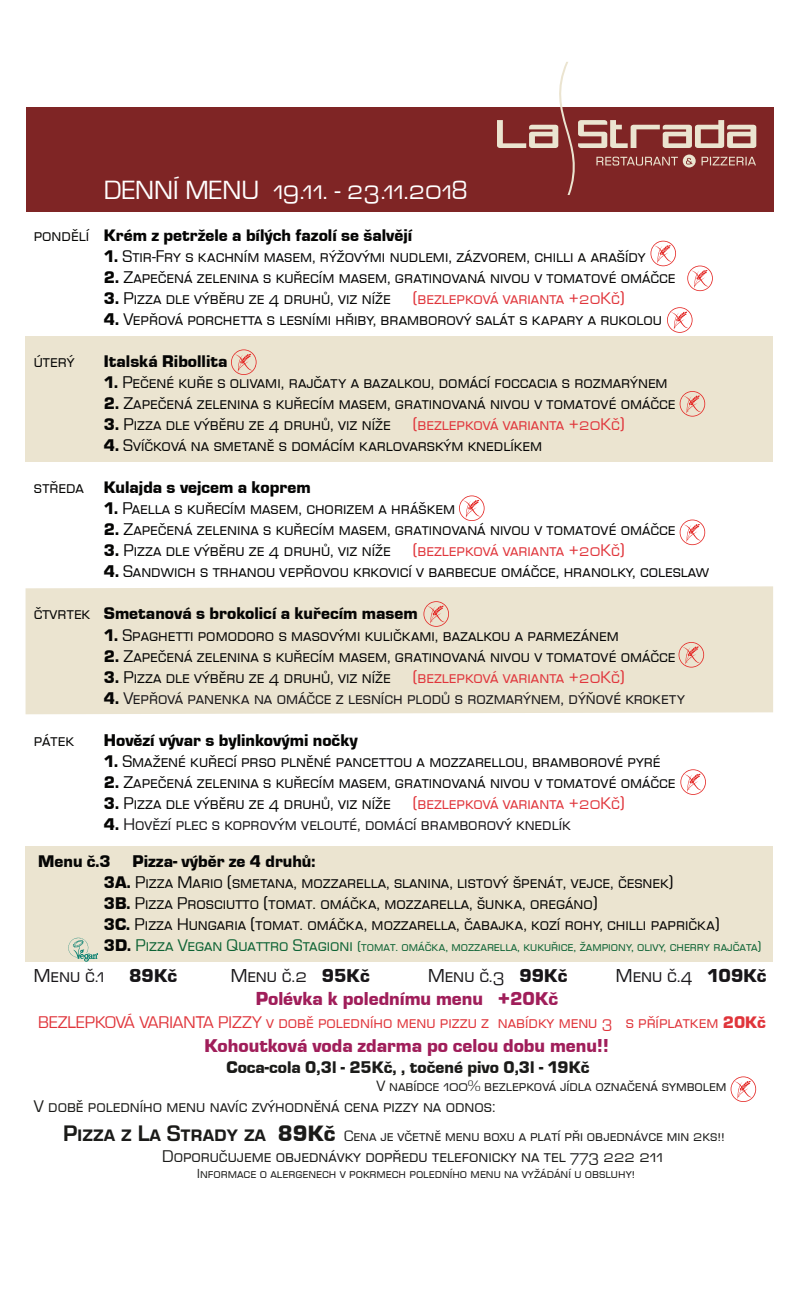
<style>
.page{position:relative;width:791px;height:1289px;background:#fff}
.page>*{position:absolute;margin:0;border:0;box-sizing:border-box;transform-origin:0 0}
.t1{font:27.3px "Eurostile SCTEE";color:#fff}
.t2{font:19.5px "Eurostile TEE Blac";color:#a01e5a}
.t3{font:19.5px "Eurostile SCTEE";color:#181619}
.t4{font:19.5px "Eurostile TEE Blac";color:#181619}
.t5{font:17.55px/21px "Eurostile SCTEE";color:#050504}
.t6{font:17.55px "Eurostile TEE Blac";color:#050504}
.t7{font:17.55px "Eurostile SCTEE";color:#181619}
.t8{font:17.55px "Eurostile SCTEE";color:#1b1b19}
.t9{font:17.55px "Eurostile SCTEE";color:#e0353b}
.t10{font:17.55px "Eurostile TEE Blac";color:#1b1b19}
.t11{font:15.6px "Eurostile SCTEE";color:#1b1b19}
.t12{font:13.65px "Eurostile SCTEE";color:#0d6334}
.t13{font:13.65px "Eurostile SCTEE";color:#1b1b19}
.s1{font-family:"Eurostile SCTEE"}
.s2{font-family:"Eurostile TEE Blac"}
.s3{color:#e0353b}
.s4{font-family:"Eurostile TEE Blac";color:#050504}
.s5{font-family:"Eurostile TEE Blac";font-size:17.55px;color:#050504}
.s6{font-size:17.55px}
.s7{font-family:"Eurostile SCTOT";font-weight:700;font-size:23.4px}
.s8{font-family:"Eurostile TEE Blac";font-size:23.4px}
</style>
<div class="page">
<div style="left:26px;top:846px;width:747px;height:115px;background:#ebe4d0"></div>
<div style="left:26px;top:586px;width:747px;height:128px;background:#ebe4d0"></div>
<div style="left:26px;top:107px;width:748px;height:105px;background:#7f2525"></div>
<div style="left:26px;top:336px;width:747px;height:125px;background:#ebe4d0"></div>
<svg style="left:497px;top:62px;width:259px;height:133px"></svg>
<svg style="left:667px;top:307px;width:25px;height:26px"></svg>
<svg style="left:423px;top:601px;width:26px;height:25px"></svg>
<svg style="left:231px;top:349px;width:26px;height:26px"></svg>
<svg style="left:730px;top:1076px;width:26px;height:25px"></svg>
<svg style="left:680px;top:519px;width:25px;height:26px"></svg>
<svg style="left:459px;top:495px;width:25px;height:26px"></svg>
<svg style="left:650px;top:241px;width:26px;height:25px"></svg>
<svg style="left:687px;top:265px;width:26px;height:26px"></svg>
<svg style="left:678px;top:642px;width:26px;height:25px"></svg>
<svg style="left:680px;top:391px;width:25px;height:25px"></svg>
<svg style="left:680px;top:769px;width:26px;height:25px"></svg>
<svg style="left:68px;top:937px;width:30px;height:24px"></svg>
<h1 class="t1" style="left:104px;top:175px;width:366px">DENNÍ MENU 19.11. - 23.11.2018</h1>
<p class="t6" style="left:34px;top:225px;width:380px"><span class="s1">pondělí</span> Krém z petržele a bílých fazolí se šalvějí</p>
<p class="t5" style="left:104px;top:246px;width:543px"><span class="s2">1.</span> Stir-Fry s kachním masem, rýžovými nudlemi, zázvorem, chilli a arašídy</p>
<p class="t5" style="left:104px;top:267px;width:573px"><span class="s2">2.</span> Zapečená zelenina s kuřecím masem, gratinovaná nivou v tomatové omáčce</p>
<p class="t5" style="left:104px;top:288px;width:288px"><span class="s2">3.</span> Pizza dle výběru ze 4 druhů, viz níže</p>
<p class="t9" style="left:413px;top:289px;width:213px">(bezlepková varianta +20Kč)</p>
<p class="t5" style="left:104px;top:309px;width:559px"><span class="s2">4.</span> Vepřová porchetta s lesními hřiby, bramborový salát s kapary a rukolou</p>
<p class="t5" style="left:34px;top:351px;width:42px">úterý</p>
<p class="t6" style="left:104px;top:352px;width:125px">Italská Ribollita</p>
<p class="t5" style="left:104px;top:372px;width:565px"><span class="s2">1.</span> Pečené kuře s olivami, rajčaty a bazalkou, domácí foccacia s rozmarýnem</p>
<p class="t5" style="left:104px;top:393px;width:573px"><span class="s2">2.</span> Zapečená zelenina s kuřecím masem, gratinovaná nivou v tomatové omáčce</p>
<p class="t5" style="left:104px;top:414px;width:522px"><span class="s2">3.</span> Pizza dle výběru ze 4 druhů, viz níže <span class="s3">(bezlepková varianta +20Kč)</span></p>
<p class="t5" style="left:104px;top:435px;width:440px"><span class="s2">4.</span> Svíčková na smetaně s domácím karlovarským knedlíkem</p>
<p class="t6" style="left:34px;top:478px;width:278px"><span class="s1">středa</span> Kulajda s vejcem a koprem</p>
<p class="t5" style="left:104px;top:498px;width:353px"><span class="s2">1.</span> Paella s kuřecím masem, chorizem a hráškem</p>
<p class="t5" style="left:104px;top:519px;width:573px"><span class="s2">2.</span> Zapečená zelenina s kuřecím masem, gratinovaná nivou v tomatové omáčce</p>
<p class="t5" style="left:104px;top:540px;width:522px"><span class="s2">3.</span> Pizza dle výběru ze 4 druhů, viz níže <span class="s3">(bezlepková varianta +20Kč)</span></p>
<p class="t5" style="left:104px;top:561px;width:607px"><span class="s2">4.</span> Sandwich s trhanou vepřovou krkovicí v barbecue omáčce, hranolky, coleslaw</p>
<p class="t6" style="left:34px;top:604px;width:385px"><span class="s1">čtvrtek</span> Smetanová s brokolicí a kuřecím masem</p>
<p class="t5" style="left:104px;top:624px;width:516px"><span class="s2">1.</span> Spaghetti pomodoro s masovými kuličkami, bazalkou a parmezánem</p>
<p class="t5" style="left:104px;top:645px;width:573px"><span class="s2">2.</span> Zapečená zelenina s kuřecím masem, gratinovaná nivou v tomatové omáčce</p>
<p class="t5" style="left:104px;top:666px;width:522px"><span class="s2">3.</span> Pizza dle výběru ze 4 druhů, viz níže <span class="s3">(bezlepková varianta +20Kč)</span></p>
<p class="t7" style="left:104px;top:688px;width:582px"><span class="s4">4.</span> Vepřová panenka na omáčce z lesních plodů s rozmarýnem, dýňové krokety</p>
<p class="t5" style="left:34px;top:729px;width:42px">pátek</p>
<p class="t6" style="left:104px;top:730px;width:255px">Hovězí vývar s bylinkovými nočky</p>
<p class="t5" style="left:104px;top:750px;width:558px"><span class="s2">1.</span> Smažené kuřecí prso plněné pancettou a mozzarellou, bramborové pyré</p>
<p class="t5" style="left:104px;top:771px;width:573px"><span class="s2">2.</span> Zapečená zelenina s kuřecím masem, gratinovaná nivou v tomatové omáčce</p>
<p class="t5" style="left:104px;top:792px;width:522px"><span class="s2">3.</span> Pizza dle výběru ze 4 druhů, viz níže <span class="s3">(bezlepková varianta +20Kč)</span></p>
<p class="t7" style="left:104px;top:814px;width:468px"><span class="s4">4.</span> Hovězí plec s koprovým velouté, domácí bramborový knedlík</p>
<p class="t6" style="left:38px;top:851px;width:74px">Menu č.3</p>
<p class="t6" style="left:133px;top:851px;width:184px">Pizza- výběr ze 4 druhů:</p>
<p class="t5" style="left:104px;top:872px;width:617px"><span class="s2">3A.</span> Pizza Mario (smetana, mozzarella, slanina, listový špenát, vejce, česnek)<br><span class="s2">3B.</span> Pizza Prosciutto (tomat. omáčka, mozzarella, šunka, oregáno)<br><span class="s2">3C.</span> Pizza Hungaria (tomat. omáčka, mozzarella, čabajka, kozí rohy, chilli paprička)</p>
<p class="t12" style="left:104px;top:939px;width:659px"><span class="s5">3D.</span> <span class="s6">Pizza Vegan Quattro Stagioni</span> (tomat. omáčka, mozzarella, kukuřice, žampiony, olivy, cherry rajčata)</p>
<p class="t3" style="left:34px;top:964px;width:73px">Menu č.1</p>
<p class="t4" style="left:129px;top:964px;width:49px">89Kč</p>
<p class="t3" style="left:231px;top:964px;width:140px">Menu č.2 <span class="s2">95Kč</span></p>
<p class="t3" style="left:428px;top:964px;width:141px">Menu č.3 <span class="s2">99Kč</span></p>
<p class="t3" style="left:616px;top:964px;width:152px">Menu č.4 <span class="s2">109Kč</span></p>
<p class="t2" style="left:256px;top:987px;width:304px">Polévka k polednímu menu +20Kč</p>
<p class="t9" style="left:38px;top:1013px;width:729px">BEZLEPKOVÁ VARIANTA PIZZY v době poledního menu pizzu z nabídky menu 3 s příplatkem <span class="s2">20Kč</span></p>
<p class="t2" style="left:205px;top:1034px;width:406px">Kohoutková voda zdarma po celou dobu menu!!</p>
<p class="t10" style="left:226px;top:1057px;width:365px">Coca-cola 0,3l - 25Kč, , točené pivo 0,3l - 19Kč</p>
<p class="t11" style="left:376px;top:1077px;width:352px">V nabídce 100% bezlepková jídla označená symbolem</p>
<p class="t8" style="left:34px;top:1097px;width:463px">V době poledního menu navíc zvýhodněná cena pizzy na odnos:</p>
<p class="t11" style="left:63px;top:1126px;width:663px"><span class="s7">Pizza z La Strady za</span> <span class="s8">89Kč</span> Cena je včetně menu boxu a platí při objednávce min 2ks!!</p>
<p class="t8" style="left:162px;top:1146px;width:503px">Doporučujeme objednávky dopředu telefonicky na tel 773 222 211</p>
<p class="t13" style="left:197px;top:1165px;width:439px">Informace o alergenech v pokrmech poledního menu na vyžádání u obsluhy!</p>
</div>
